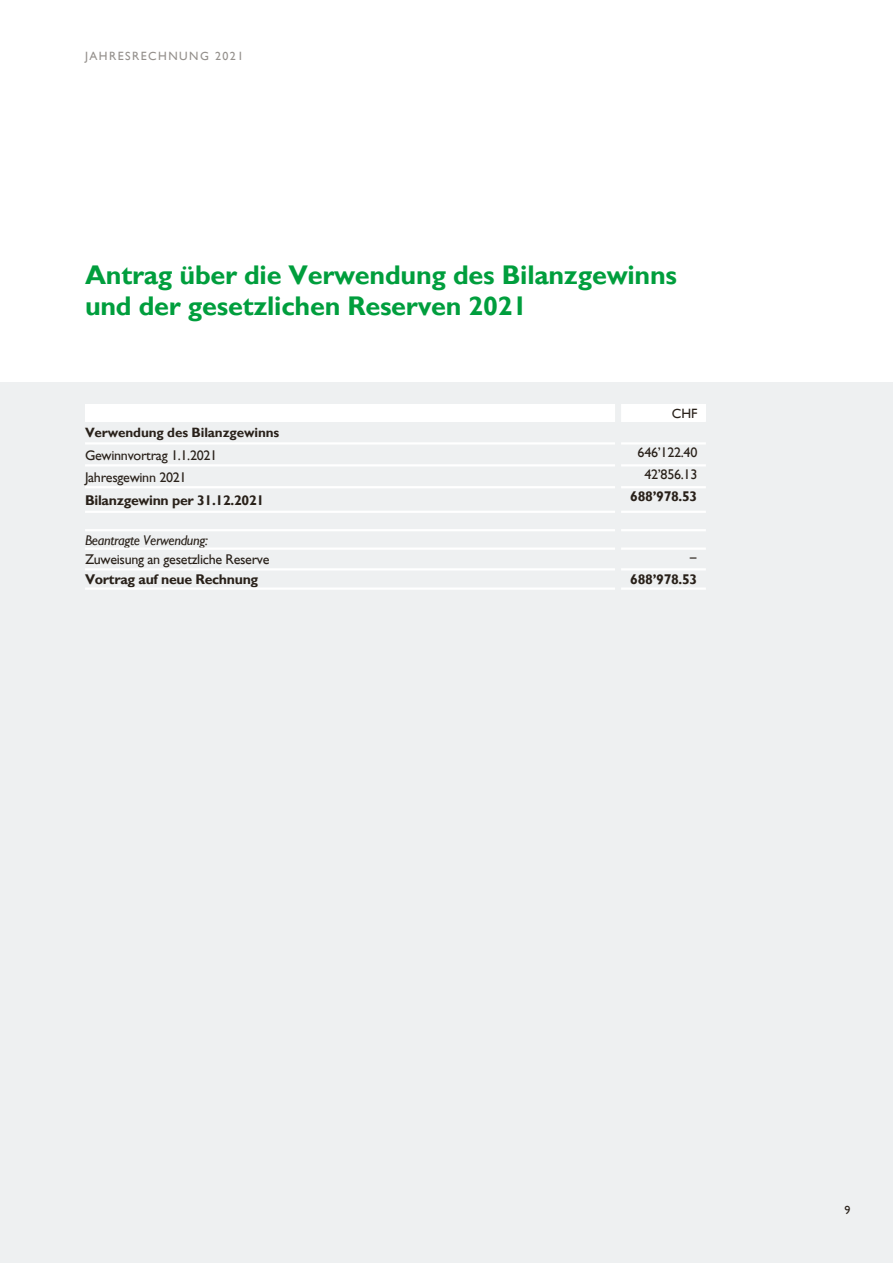
<style>
.page{position:relative;width:893px;height:1263px;background:#fff}
.page>*{position:absolute;margin:0;border:0;box-sizing:border-box;transform-origin:0 0}
.t1{font:700 27px/31.5px "Gill Sans";letter-spacing:-.01em;color:#009e3d}
.t2{font:14.1px "Gill Sans";letter-spacing:-.02em;color:#29211a}
.t3{font:700 14.1px "Gill Sans";letter-spacing:-.02em;color:#29211a}
.t4{font:italic 14.1px "Gill Sans";letter-spacing:-.02em;color:#29211a}
.t5{font:700 13.5px "Gill Sans";letter-spacing:-.01em;color:#29211a}
.t6{font:13.5px "Gill Sans";color:#29211a}
.t7{font:12px "Gill Sans";letter-spacing:.12em;color:#94908c}
.t8{font:12px "Gill Sans";color:#29211a}
</style>
<div class="page">
<div style="left:0;top:383px;width:893px;height:880px;background:#eef0f1"></div>
<div style="left:85px;top:404px;width:621px;height:17px;background:#fff"></div>
<hr style="left:85px;top:420px;width:621px;height:2px;background:#fff">
<hr style="left:85px;top:442px;width:621px;height:2px;background:#fff">
<hr style="left:85px;top:464px;width:621px;height:2px;background:#fff">
<hr style="left:85px;top:486px;width:621px;height:2px;background:#fff">
<hr style="left:85px;top:511px;width:621px;height:2px;background:#fff">
<hr style="left:85px;top:529px;width:621px;height:2px;background:#fff">
<hr style="left:85px;top:547px;width:621px;height:3px;background:#fff">
<hr style="left:85px;top:568px;width:621px;height:2px;background:#fff">
<hr style="left:85px;top:587px;width:621px;height:3px;background:#fff">
<div style="left:615px;top:388px;width:6px;height:786px;background:#eef0f1"></div>
<p class="t7" style="left:85px;top:52px;width:160px">JAHRESRECHNUNG 2021</p>
<h1 class="t1" style="left:85px;top:262px;width:593px">Antrag über die Verwendung des Bilanzgewinns und der gesetzlichen Reserven 2021</h1>
<p class="t6" style="left:672px;top:408px;width:27px">CHF</p>
<p class="t5" style="left:85px;top:428px;width:196px">Verwendung des Bilanzgewinns</p>
<p class="t2" style="left:85px;top:450px;width:134px">Gewinnvortrag 1.1.2021</p>
<p class="t2" style="left:638px;top:448px;width:61px">646’122.40</p>
<p class="t2" style="left:85px;top:472px;width:103px">Jahresgewinn 2021</p>
<p class="t2" style="left:644px;top:470px;width:55px">42’856.13</p>
<p class="t3" style="left:85px;top:495px;width:181px">Bilanzgewinn per 31.12.2021</p>
<p class="t3" style="left:630px;top:492px;width:69px">688’978.53</p>
<p class="t4" style="left:85px;top:535px;width:125px">Beantragte Verwendung:</p>
<p class="t2" style="left:85px;top:555px;width:186px">Zuweisung an gesetzliche Reserve</p>
<p class="t2" style="left:689px;top:553px;width:10px">−</p>
<p class="t3" style="left:85px;top:575px;width:175px">Vortrag auf neue Rechnung</p>
<p class="t3" style="left:630px;top:575px;width:69px">688’978.53</p>
<p class="t8" style="left:844px;top:1206px;width:7px">9</p>
</div>
